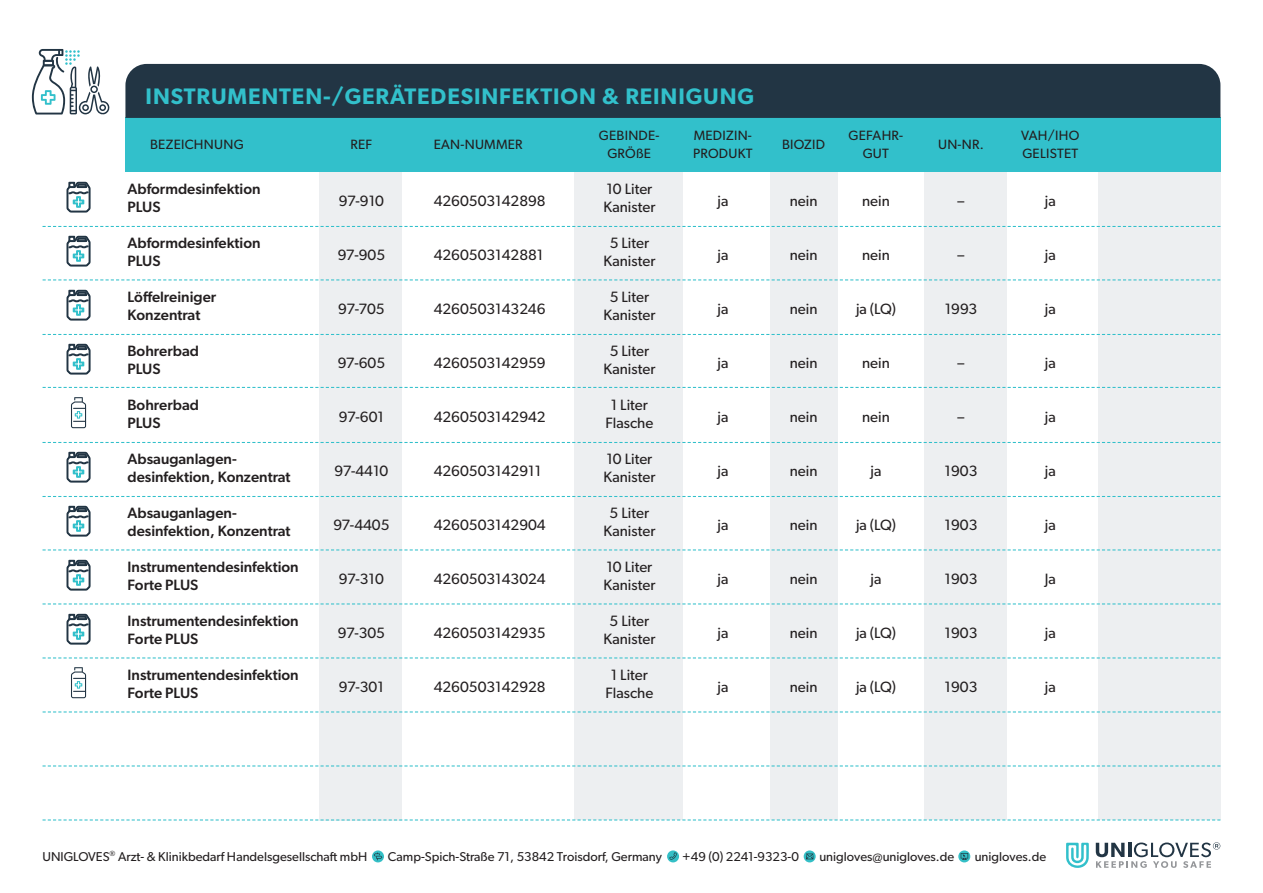
<style>
.page{position:relative;width:1263px;height:893px;background:#fff}
.page>*{position:absolute;margin:0;border:0;box-sizing:border-box;transform-origin:0 0}
.t1{font:600 22.5px "Gibson";letter-spacing:.04em;color:#32c0cb}
.t2{font:15px "Gibson";color:#231f20}
.t3{font:500 15px "Gibson";color:#231f20}
.t4{font:13.5px "Gibson";letter-spacing:.02em;color:#231f20}
.t5{font:12.9px "Gibson";color:#231f20}
</style>
<div class="page">
<div style="left:1098px;top:115px;width:122px;height:705px;background:#edeff1"></div>
<div style="left:924px;top:115px;width:82px;height:705px;background:#edeff1"></div>
<div style="left:771px;top:115px;width:67px;height:705px;background:#edeff1"></div>
<div style="left:574px;top:115px;width:108px;height:705px;background:#edeff1"></div>
<div style="left:320px;top:115px;width:82px;height:705px;background:#edeff1"></div>
<div style="left:125px;top:118px;width:1095px;height:54px;background:#32c0cb"></div>
<svg style="left:1066px;top:843px;width:23px;height:25px"></svg>
<svg style="left:1096px;top:842px;width:124px;height:26px"></svg>
<svg style="left:43px;top:226px;width:1177px;height:1px"></svg>
<svg style="left:43px;top:279px;width:1177px;height:1px"></svg>
<svg style="left:43px;top:334px;width:1177px;height:1px"></svg>
<svg style="left:43px;top:387px;width:1177px;height:1px"></svg>
<svg style="left:43px;top:442px;width:1177px;height:1px"></svg>
<svg style="left:43px;top:496px;width:1177px;height:1px"></svg>
<svg style="left:43px;top:549px;width:1177px;height:1px"></svg>
<svg style="left:43px;top:603px;width:1177px;height:1px"></svg>
<svg style="left:43px;top:657px;width:1177px;height:1px"></svg>
<svg style="left:43px;top:711px;width:1177px;height:1px"></svg>
<svg style="left:43px;top:765px;width:1177px;height:1px"></svg>
<svg style="left:43px;top:819px;width:1177px;height:1px"></svg>
<svg style="left:32px;top:49px;width:78px;height:66px"></svg>
<div style="left:125px;top:64px;width:1095px;height:54px;background:#223544"></div>
<svg style="left:67px;top:182px;width:23px;height:30px"></svg>
<svg style="left:67px;top:236px;width:23px;height:30px"></svg>
<svg style="left:67px;top:290px;width:23px;height:30px"></svg>
<svg style="left:67px;top:344px;width:23px;height:30px"></svg>
<svg style="left:71px;top:397px;width:15px;height:31px"></svg>
<svg style="left:67px;top:452px;width:23px;height:30px"></svg>
<svg style="left:67px;top:506px;width:23px;height:30px"></svg>
<svg style="left:67px;top:560px;width:23px;height:30px"></svg>
<svg style="left:67px;top:614px;width:23px;height:30px"></svg>
<svg style="left:71px;top:667px;width:15px;height:31px"></svg>
<svg style="left:667px;top:850px;width:12px;height:12px"></svg>
<svg style="left:669px;top:852px;width:8px;height:8px"></svg>
<svg style="left:804px;top:850px;width:12px;height:12px"></svg>
<svg style="left:806px;top:853px;width:7px;height:6px"></svg>
<svg style="left:958px;top:850px;width:12px;height:12px"></svg>
<svg style="left:961px;top:853px;width:7px;height:7px"></svg>
<svg style="left:372px;top:850px;width:12px;height:12px"></svg>
<svg style="left:374px;top:853px;width:8px;height:7px"></svg>
<h1 class="t1" style="left:146px;top:83px;width:610px">INSTRUMENTEN-/GERÄTEDESINFEKTION &amp; REINIGUNG</h1>
<p class="t4" style="left:150px;top:136px;width:95px">BEZEICHNUNG</p>
<p class="t4" style="left:350px;top:136px;width:23px">REF</p>
<p class="t4" style="left:434px;top:136px;width:90px">EAN-NUMMER</p>
<p class="t4" style="left:1021px;top:127px;width:60px">VAH/IHO</p>
<p class="t4" style="left:599px;top:127px;width:62px">GEBINDE-</p>
<p class="t4" style="left:694px;top:127px;width:60px">MEDIZIN-</p>
<p class="t4" style="left:849px;top:127px;width:56px">GEFAHR-</p>
<p class="t4" style="left:782px;top:136px;width:45px">BIOZID</p>
<p class="t4" style="left:938px;top:136px;width:47px">UN-NR.</p>
<p class="t4" style="left:607px;top:145px;width:45px">GRÖßE</p>
<p class="t4" style="left:693px;top:145px;width:61px">PRODUKT</p>
<p class="t4" style="left:863px;top:145px;width:28px">GUT</p>
<p class="t4" style="left:1022px;top:145px;width:57px">GELISTET</p>
<p class="t3" style="left:128px;top:180px;width:134px">Abformdesinfektion</p>
<p class="t2" style="left:606px;top:180px;width:47px">10 Liter</p>
<p class="t3" style="left:128px;top:198px;width:35px">PLUS</p>
<p class="t2" style="left:339px;top:192px;width:47px">97-910</p>
<p class="t2" style="left:434px;top:192px;width:114px">4260503142898</p>
<p class="t2" style="left:603px;top:198px;width:54px">Kanister</p>
<p class="t2" style="left:717px;top:192px;width:12px">ja</p>
<p class="t2" style="left:790px;top:192px;width:29px">nein</p>
<p class="t2" style="left:862px;top:192px;width:29px">nein</p>
<p class="t2" style="left:957px;top:192px;width:8px">–</p>
<p class="t2" style="left:1045px;top:192px;width:12px">ja</p>
<p class="t3" style="left:128px;top:234px;width:134px">Abformdesinfektion</p>
<p class="t2" style="left:610px;top:234px;width:41px">5 Liter</p>
<p class="t3" style="left:128px;top:252px;width:35px">PLUS</p>
<p class="t2" style="left:338px;top:246px;width:49px">97-905</p>
<p class="t2" style="left:434px;top:246px;width:111px">4260503142881</p>
<p class="t2" style="left:603px;top:252px;width:54px">Kanister</p>
<p class="t2" style="left:717px;top:246px;width:12px">ja</p>
<p class="t2" style="left:790px;top:246px;width:29px">nein</p>
<p class="t2" style="left:862px;top:246px;width:29px">nein</p>
<p class="t2" style="left:957px;top:246px;width:8px">–</p>
<p class="t2" style="left:1045px;top:246px;width:12px">ja</p>
<p class="t3" style="left:128px;top:288px;width:90px">Löffelreiniger</p>
<p class="t2" style="left:610px;top:288px;width:41px">5 Liter</p>
<p class="t3" style="left:128px;top:306px;width:74px">Konzentrat</p>
<p class="t2" style="left:603px;top:306px;width:54px">Kanister</p>
<p class="t2" style="left:717px;top:300px;width:12px">ja</p>
<p class="t2" style="left:790px;top:300px;width:29px">nein</p>
<p class="t2" style="left:856px;top:300px;width:41px">ja (LQ)</p>
<p class="t2" style="left:945px;top:300px;width:34px">1993</p>
<p class="t2" style="left:1045px;top:300px;width:12px">ja</p>
<p class="t2" style="left:338px;top:300px;width:48px">97-705</p>
<p class="t2" style="left:434px;top:300px;width:113px">4260503143246</p>
<p class="t3" style="left:128px;top:342px;width:73px">Bohrerbad</p>
<p class="t2" style="left:610px;top:342px;width:41px">5 Liter</p>
<p class="t3" style="left:128px;top:360px;width:35px">PLUS</p>
<p class="t2" style="left:338px;top:354px;width:49px">97-605</p>
<p class="t2" style="left:434px;top:354px;width:113px">4260503142959</p>
<p class="t2" style="left:603px;top:360px;width:54px">Kanister</p>
<p class="t2" style="left:717px;top:354px;width:12px">ja</p>
<p class="t2" style="left:790px;top:354px;width:29px">nein</p>
<p class="t2" style="left:862px;top:354px;width:29px">nein</p>
<p class="t2" style="left:957px;top:354px;width:8px">–</p>
<p class="t2" style="left:1045px;top:354px;width:12px">ja</p>
<p class="t3" style="left:128px;top:396px;width:73px">Bohrerbad</p>
<p class="t2" style="left:611px;top:396px;width:39px">1 Liter</p>
<p class="t3" style="left:128px;top:414px;width:35px">PLUS</p>
<p class="t2" style="left:339px;top:408px;width:47px">97-601</p>
<p class="t2" style="left:434px;top:408px;width:114px">4260503142942</p>
<p class="t2" style="left:605px;top:414px;width:49px">Flasche</p>
<p class="t2" style="left:717px;top:408px;width:12px">ja</p>
<p class="t2" style="left:790px;top:408px;width:29px">nein</p>
<p class="t2" style="left:862px;top:408px;width:29px">nein</p>
<p class="t2" style="left:957px;top:408px;width:8px">–</p>
<p class="t2" style="left:1045px;top:408px;width:12px">ja</p>
<p class="t3" style="left:128px;top:450px;width:111px">Absauganlagen-</p>
<p class="t2" style="left:606px;top:450px;width:47px">10 Liter</p>
<p class="t3" style="left:128px;top:468px;width:164px">desinfektion, Konzentrat</p>
<p class="t2" style="left:334px;top:462px;width:55px">97-4410</p>
<p class="t2" style="left:434px;top:462px;width:109px">4260503142911</p>
<p class="t2" style="left:603px;top:468px;width:54px">Kanister</p>
<p class="t2" style="left:717px;top:462px;width:12px">ja</p>
<p class="t2" style="left:790px;top:462px;width:29px">nein</p>
<p class="t2" style="left:870px;top:462px;width:12px">ja</p>
<p class="t2" style="left:944px;top:462px;width:34px">1903</p>
<p class="t2" style="left:1045px;top:462px;width:12px">ja</p>
<p class="t3" style="left:128px;top:504px;width:111px">Absauganlagen-</p>
<p class="t2" style="left:610px;top:504px;width:41px">5 Liter</p>
<p class="t3" style="left:128px;top:522px;width:164px">desinfektion, Konzentrat</p>
<p class="t2" style="left:603px;top:522px;width:54px">Kanister</p>
<p class="t2" style="left:717px;top:516px;width:12px">ja</p>
<p class="t2" style="left:790px;top:516px;width:29px">nein</p>
<p class="t2" style="left:856px;top:516px;width:41px">ja (LQ)</p>
<p class="t2" style="left:944px;top:516px;width:34px">1903</p>
<p class="t2" style="left:1045px;top:516px;width:12px">ja</p>
<p class="t2" style="left:333px;top:516px;width:58px">97-4405</p>
<p class="t2" style="left:434px;top:516px;width:114px">4260503142904</p>
<p class="t3" style="left:128px;top:558px;width:173px">Instrumentendesinfektion</p>
<p class="t2" style="left:606px;top:558px;width:47px">10 Liter</p>
<p class="t3" style="left:128px;top:576px;width:72px">Forte PLUS</p>
<p class="t2" style="left:339px;top:570px;width:46px">97-310</p>
<p class="t2" style="left:434px;top:570px;width:113px">4260503143024</p>
<p class="t2" style="left:603px;top:576px;width:54px">Kanister</p>
<p class="t2" style="left:717px;top:570px;width:12px">ja</p>
<p class="t2" style="left:790px;top:570px;width:29px">nein</p>
<p class="t2" style="left:870px;top:570px;width:12px">ja</p>
<p class="t2" style="left:944px;top:570px;width:34px">1903</p>
<p class="t2" style="left:1045px;top:570px;width:13px">Ja</p>
<p class="t3" style="left:128px;top:612px;width:173px">Instrumentendesinfektion</p>
<p class="t2" style="left:610px;top:612px;width:41px">5 Liter</p>
<p class="t3" style="left:128px;top:630px;width:72px">Forte PLUS</p>
<p class="t2" style="left:603px;top:630px;width:54px">Kanister</p>
<p class="t2" style="left:717px;top:624px;width:12px">ja</p>
<p class="t2" style="left:790px;top:624px;width:29px">nein</p>
<p class="t2" style="left:856px;top:624px;width:41px">ja (LQ)</p>
<p class="t2" style="left:944px;top:624px;width:34px">1903</p>
<p class="t2" style="left:1045px;top:624px;width:12px">ja</p>
<p class="t2" style="left:338px;top:624px;width:49px">97-305</p>
<p class="t2" style="left:434px;top:624px;width:113px">4260503142935</p>
<p class="t3" style="left:128px;top:666px;width:173px">Instrumentendesinfektion</p>
<p class="t2" style="left:611px;top:666px;width:39px">1 Liter</p>
<p class="t3" style="left:128px;top:684px;width:72px">Forte PLUS</p>
<p class="t2" style="left:605px;top:684px;width:49px">Flasche</p>
<p class="t2" style="left:717px;top:678px;width:12px">ja</p>
<p class="t2" style="left:790px;top:678px;width:29px">nein</p>
<p class="t2" style="left:856px;top:678px;width:41px">ja (LQ)</p>
<p class="t2" style="left:944px;top:678px;width:34px">1903</p>
<p class="t2" style="left:1045px;top:678px;width:12px">ja</p>
<p class="t2" style="left:339px;top:678px;width:46px">97-301</p>
<p class="t2" style="left:434px;top:678px;width:113px">4260503142928</p>
<p class="t5" style="left:43px;top:848px;width:326px">UNIGLOVES<sup>®</sup> Arzt- &amp; Klinikbedarf Handelsgesellschaft mbH</p>
<p class="t5" style="left:388px;top:848px;width:276px">Camp-Spich-Straße 71, 53842 Troisdorf, Germany</p>
<p class="t5" style="left:682px;top:848px;width:118px">+49 (0) 2241-9323-0</p>
<p class="t5" style="left:819px;top:848px;width:136px">unigloves@unigloves.de</p>
<p class="t5" style="left:975px;top:848px;width:73px">unigloves.de</p>
</div>
